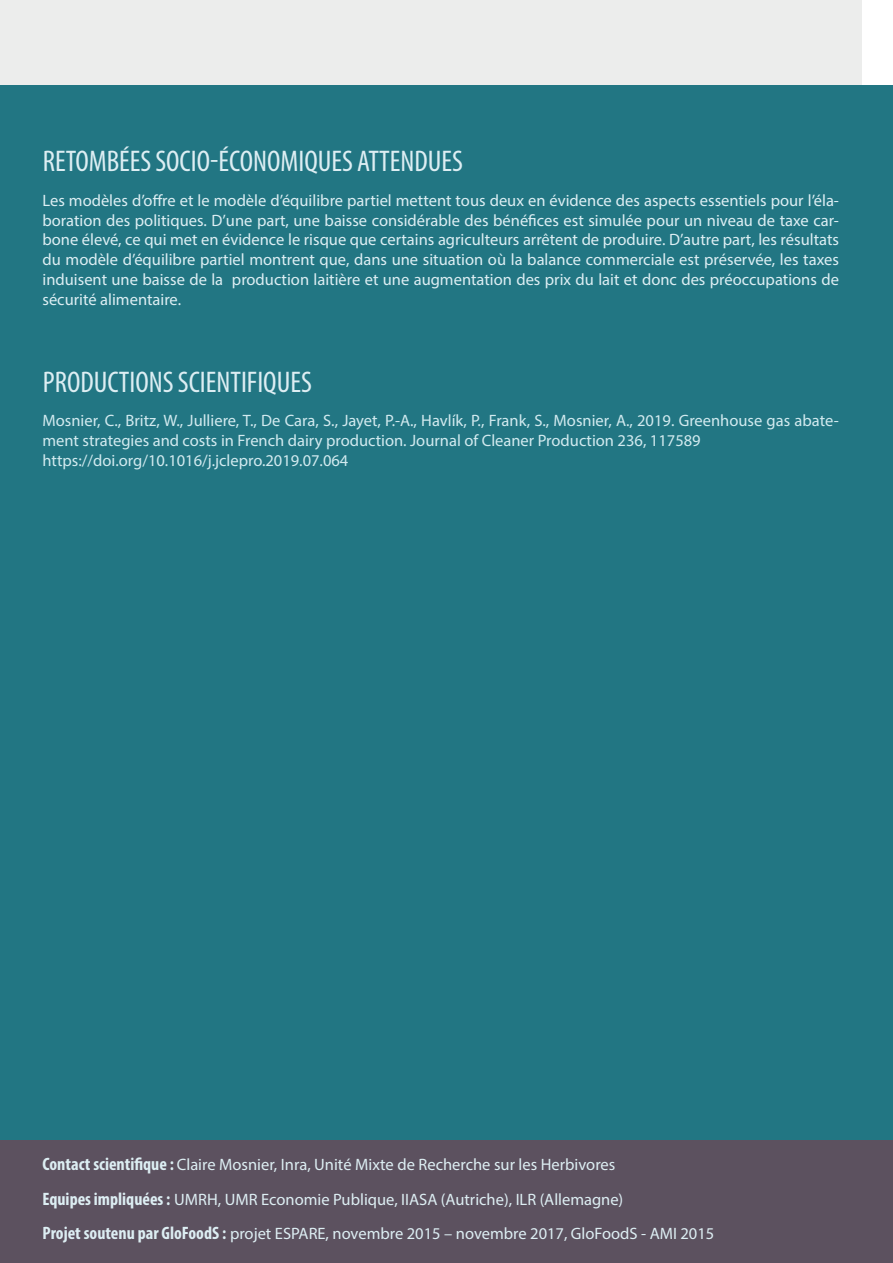
<style>
.page{position:relative;width:893px;height:1263px;background:#fff}
.page>*{position:absolute;margin:0;border:0;box-sizing:border-box;transform-origin:0 0}
.t1{font:condensed 30px "Myriad Pro";color:#ddeef3}
.t2{font:16.5px/19.8px "Myriad Pro";color:#ddeef3;text-align:justify}
.t3{font:16.5px/19.8px "Myriad Pro";color:#d2eaef}
.s1{font-weight:700;font-stretch:condensed;font-size:18px}
</style>
<div class="page">
<div style="left:0;top:1135px;width:893px;height:128px;background:#5c515f"></div>
<div style="left:0;top:0;width:861px;height:357px;background:#ecedec"></div>
<div style="left:0;top:85px;width:893px;height:1055px;background:#227683"></div>
<p class="t1" style="left:43px;top:143px;width:422px">RETOMBÉES SOCIO-ÉCONOMIQUES ATTENDUES</p>
<p class="t2" style="left:43px;top:190px;width:798px">Les modèles d’offre et le modèle d’équilibre partiel mettent tous deux en évidence des aspects essentiels pour l’éla&shy;boration des politiques. D’une part, une baisse considérable des bénéfices est simulée pour un niveau de taxe car&shy;bone élevé, ce qui met en évidence le risque que certains agriculteurs arrêtent de produire. D’autre part, les résultats du modèle d’équilibre partiel montrent que, dans une situation où la balance commerciale est préservée, les taxes induisent une baisse de la production laitière et une augmentation des prix du lait et donc des préoccupations de sécurité alimentaire.</p>
<p class="t1" style="left:43px;top:364px;width:271px">PRODUCTIONS SCIENTIFIQUES</p>
<p class="t3" style="left:43px;top:411px;width:798px">Mosnier, C., Britz, W., Julliere, T., De Cara, S., Jayet, P.-A., Havlík, P., Frank, S., Mosnier, A., 2019. Greenhouse gas abate&shy;ment strategies and costs in French dairy production. Journal of Cleaner Production 236, 117589</p>
<p class="t3" style="left:43px;top:450px;width:307px">https://doi.org/10.1016/j.jclepro.2019.07.064</p>
<p class="t2" style="left:43px;top:1154px;width:574px"><span class="s1">Contact scientifique :</span> Claire Mosnier, Inra, Unité Mixte de Recherche sur les Herbivores</p>
<p class="t2" style="left:43px;top:1189px;width:582px"><span class="s1">Equipes impliquées :</span> UMRH, UMR Economie Publique, IIASA (Autriche), ILR (Allemagne)</p>
<p class="t2" style="left:43px;top:1223px;width:673px"><span class="s1">Projet soutenu par GloFoodS :</span> projet ESPARE, novembre 2015 – novembre 2017, GloFoodS - AMI 2015</p>
</div>
